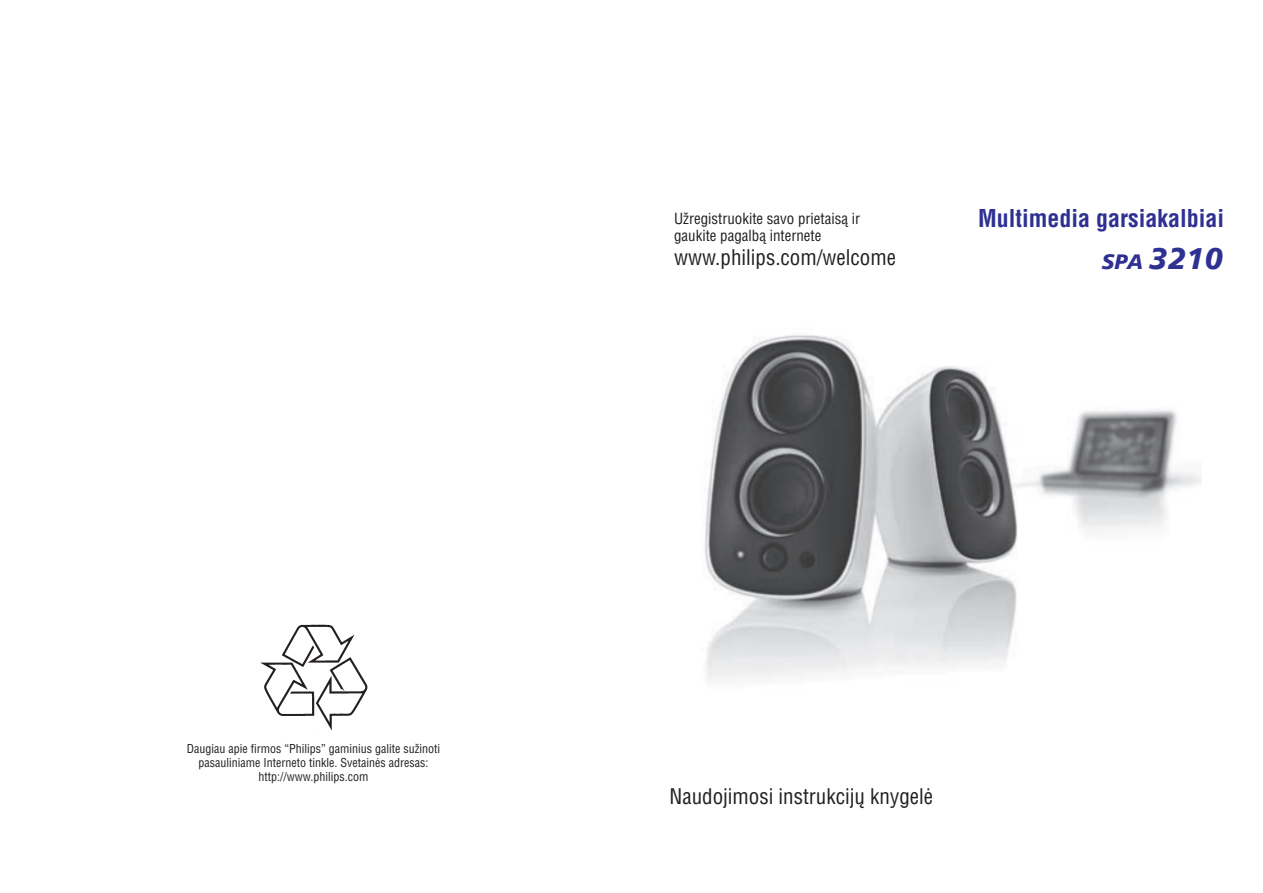
<style>
.page{position:relative;width:1263px;height:893px;background:#fff}
.page>*{position:absolute;margin:0;border:0;box-sizing:border-box;transform-origin:0 0}
.t1{font:italic 30px "Rim Humanist 777 Blk BT";color:#2e3092}
.t2{font:700 24px "Rim Helvetica Condensed";color:#2e3092}
.t3{font:21px "Rim Helvetica Condensed";color:#231f20}
.t4{font:15px "Rim Helvetica Condensed";color:#231f20}
.t5{font:12px/14.1px "Rim Helvetica Condensed";color:#231f20;text-align:center}
.s1{font-size:21px}
</style>
<div class="page">
<img style="left:260px;top:624px;width:108px;height:107px">
<img style="left:705px;top:335px;width:497px;height:346px">
<p class="t5" style="left:187px;top:742px;width:255px">Daugiau apie firmos “Philips” gaminius galite suþinoti pasauliniame Interneto tinkle. Svetainës adresas: http://www.philips.com</p>
<p class="t4" style="left:674px;top:212px;width:188px">Uþregistruokite savo prietaisà ir</p>
<h2 class="t2" style="left:978px;top:209px;width:248px">Multimedia garsiakalbiai</h2>
<p class="t4" style="left:674px;top:230px;width:149px">gaukite pagalbà internete</p>
<h3 class="t3" style="left:674px;top:249px;width:224px">www.philips.com/welcome</h3>
<h1 class="t1" style="left:1102px;top:241px;width:123px"><span class="s1">SPA</span> 3210</h1>
<h3 class="t3" style="left:669px;top:788px;width:265px">Naudojimosi instrukcijø knygelë</h3>
</div>
